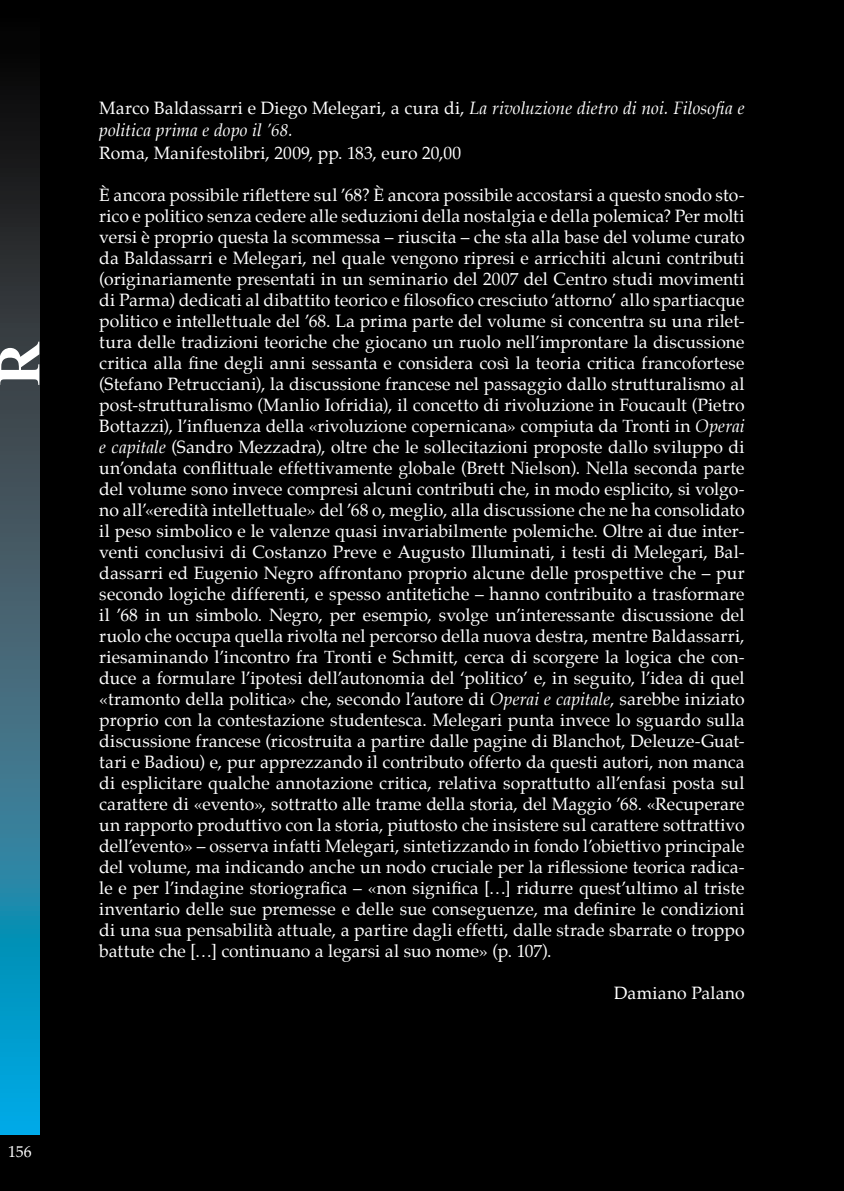
<style>
.page{position:relative;width:844px;height:1191px;background:#fff}
.page>*{position:absolute;margin:0;border:0;box-sizing:border-box;transform-origin:0 0}
.t1{font:17.5px/21px "Palatino";letter-spacing:.005em;color:#fff;text-align:justify}
.t2{font:italic 17.5px/22.8px "Palatino";letter-spacing:.005em;color:#fff}
.t3{font:15.75px "Palatino";color:#fff}
.s1{font-style:normal}
.s2{font-style:italic}
</style>
<div class="page">
<div style="left:0;top:0;width:843px;height:1191px;background:#000"></div>
<svg style="left:0;top:81px;width:39px;height:1054px;background:#2a6175"></svg>
<svg style="left:0;top:342px;width:39px;height:43px;background:#989c9e"></svg>
<p class="t3" style="left:8px;top:1138px;width:25px">156</p>
<p class="t2" style="left:99px;top:96px;width:646px"><span class="s1">Marco Baldassarri e Diego Melegari, a cura di,</span> La rivoluzione dietro di noi. Filosofia e politica prima e dopo il ’68.</p>
<p class="t1" style="left:99px;top:143px;width:363px">Roma, Manifestolibri, 2009, pp. 183, euro 20,00</p>
<p class="t1" style="left:99px;top:185px;width:646px">È ancora possibile riflettere sul ’68? È ancora possibile accostarsi a questo snodo sto&shy;rico e politico senza cedere alle seduzioni della nostalgia e della polemica? Per molti versi è proprio questa la scommessa – riuscita – che sta alla base del volume curato da Baldassarri e Melegari, nel quale vengono ripresi e arricchiti alcuni contributi (originariamente presentati in un seminario del 2007 del Centro studi movimenti di Parma) dedicati al dibattito teorico e filosofico cresciuto ‘attorno’ allo spartiacque politico e intellettuale del ’68. La prima parte del volume si concentra su una rilet&shy;tura delle tradizioni teoriche che giocano un ruolo nell’improntare la discussione critica alla fine degli anni sessanta e considera così la teoria critica francofortese (Stefano Petrucciani), la discussione francese nel passaggio dallo strutturalismo al post-strutturalismo (Manlio Iofridia), il concetto di rivoluzione in Foucault (Pietro Bottazzi), l’influenza della «rivoluzione copernicana» compiuta da Tronti in <span class="s2">Operai e capitale</span> (Sandro Mezzadra), oltre che le sollecitazioni proposte dallo sviluppo di un’ondata conflittuale effettivamente globale (Brett Nielson). Nella seconda parte del volume sono invece compresi alcuni contributi che, in modo esplicito, si volgo&shy;no all’«eredità intellettuale» del ’68 o, meglio, alla discussione che ne ha consolidato il peso simbolico e le valenze quasi invariabilmente polemiche. Oltre ai due inter&shy;venti conclusivi di Costanzo Preve e Augusto Illuminati, i testi di Melegari, Bal&shy;dassarri ed Eugenio Negro affrontano proprio alcune delle prospettive che – pur secondo logiche differenti, e spesso antitetiche – hanno contribuito a trasformare il ’68 in un simbolo. Negro, per esempio, svolge un’interessante discussione del ruolo che occupa quella rivolta nel percorso della nuova destra, mentre Baldassarri, riesaminando l’incontro fra Tronti e Schmitt, cerca di scorgere la logica che con&shy;duce a formulare l’ipotesi dell’autonomia del ‘politico’ e, in seguito, l’idea di quel «tramonto della politica» che, secondo l’autore di <span class="s2">Operai e capitale</span>, sarebbe iniziato proprio con la contestazione studentesca. Melegari punta invece lo sguardo sulla discussione francese (ricostruita a partire dalle pagine di Blanchot, Deleuze-Guat&shy;tari e Badiou) e, pur apprezzando il contributo offerto da questi autori, non manca di esplicitare qualche annotazione critica, relativa soprattutto all’enfasi posta sul carattere di «evento», sottratto alle trame della storia, del Maggio ’68. «Recuperare un rapporto produttivo con la storia, piuttosto che insistere sul carattere sottrattivo dell’evento» – osserva infatti Melegari, sintetizzando in fondo l’obiettivo principale del volume, ma indicando anche un nodo cruciale per la riflessione teorica radica&shy;le e per l’indagine storiografica – «non significa […] ridurre quest’ultimo al triste inventario delle sue premesse e delle sue conseguenze, ma definire le condizioni di una sua pensabilità attuale, a partire dagli effetti, dalle strade sbarrate o troppo battute che […] continuano a legarsi al suo nome» (p. 107).</p>
<p class="t1" style="left:614px;top:983px;width:132px">Damiano Palano</p>
</div>
